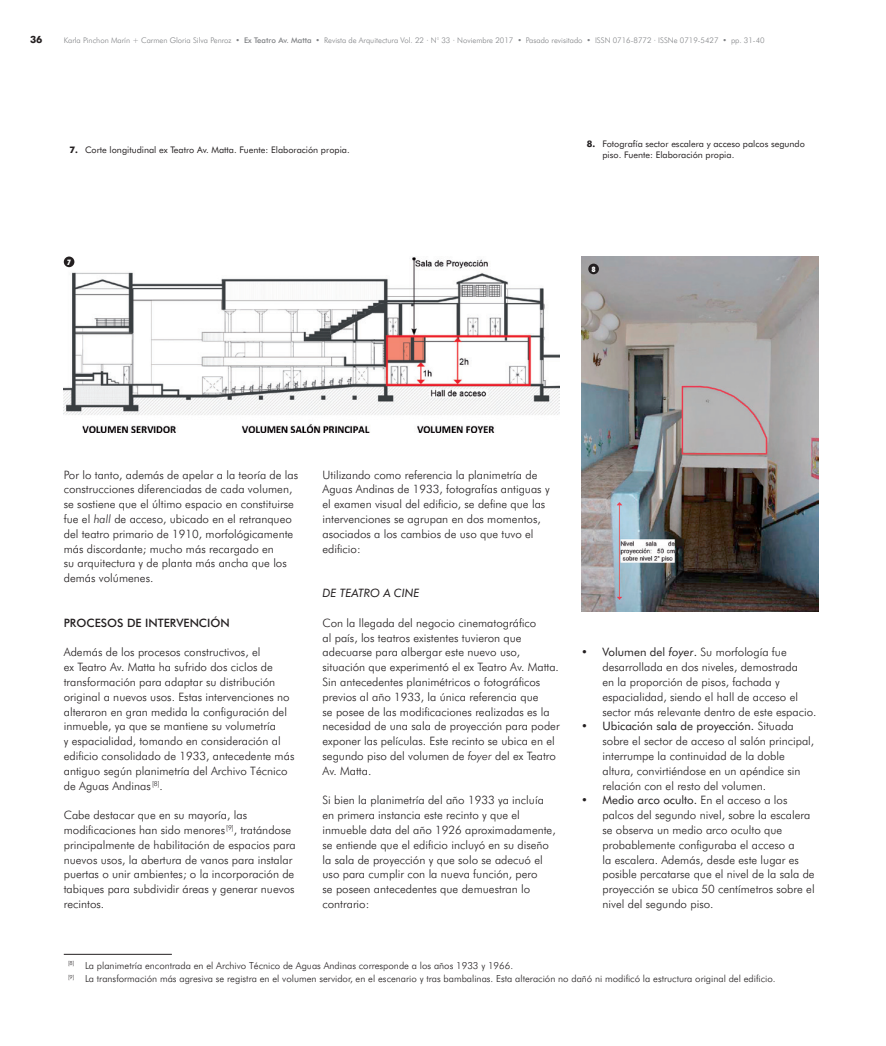
<style>
.page{position:relative;width:886px;height:1046px;background:#fff}
.page>*{position:absolute;margin:0;border:0;box-sizing:border-box;transform-origin:0 0}
.t1{font:300 11.5px/14.8px "Futura BT";color:#231f20}
.t2{font:500 11.5px "Futura BT";color:#231f20}
.t3{font:italic 11.5px "Futura BT";color:#231f20}
.t4{font:700 10px "Futura BT";color:#231f20}
.t5{font:300 9.75px/13.4px "Futura BT";color:#231f20}
.t6{font:9px/10.9px "Futura BT";color:#231f20}
.t7{font:300 7.75px "Futura BT";color:#808285}
.t8{font:900 condensed 7.5px "Futura BT";color:#fff}
.s1{font-weight:500}
.s2{font-weight:700}
.s3{font-style:inherit}
.s4{font-style:italic}
.s5{font-weight:400}
.s6{font-weight:400;font-style:italic}
</style>
<div class="page">
<hr style="left:64px;top:953px;width:108px;height:1px;background:#231f20">
<img style="left:64px;top:257px;width:496px;height:175px">
<img style="left:581px;top:256px;width:238px;height:355px">
<div style="left:64px;top:256px;width:10px;height:11px;background:#231f20;border-radius:50%"></div>
<div style="left:588px;top:263px;width:11px;height:11px;background:#231f20;border-radius:50%"></div>
<p class="t4" style="left:30px;top:34px;width:14px">36</p>
<p class="t7" style="left:64px;top:36px;width:702px">Karla Pinchon Marín + Carmen Gloria Silva Penroz • <span class="s1">Ex Teatro Av. Matta</span> • Revista de Arquitectura Vol. 22 · N° 33 · Noviembre 2017 • Pasado revisitado • ISSN 0716-8772 · ISSNe 0719-5427 • pp. 31-40</p>
<p class="t6" style="left:69px;top:144px;width:282px"><span class="s2">7.</span> Corte longitudinal ex Teatro Av. Matta. Fuente: <span class="s3">E</span>laboración propia.</p>
<p class="t6" style="left:602px;top:138px;width:204px;text-indent:-16px"><span class="s2">8.</span> Fotografía sector escalera y acceso palcos segundo piso. Fuente: <span class="s3">E</span>laboración propia.</p>
<p class="t8" style="left:67px;top:257px;width:5px">7</p>
<p class="t8" style="left:592px;top:265px;width:5px">8</p>
<p class="t1" style="left:64px;top:467px;width:236px">Por lo tanto, además de apelar a la teoría de las construcciones diferenciadas de cada volumen, se sostiene que el último espacio en constituirse fue el <span class="s4">hall</span> de acceso, ubicado en el retranqueo del teatro primario de 1910, morfológicamente más discordante; mucho más recargado en<br>su arquitectura y de planta más ancha que los demás volúmenes.</p>
<p class="t2" style="left:64px;top:615px;width:168px">PROCESOS DE INTERVENCIÓN</p>
<p class="t1" style="left:64px;top:644px;width:232px">Además de los procesos constructivos, el<br>ex Teatro Av. Matta ha sufrido dos ciclos de transformación para adaptar su distribución original a nuevos usos. Estas intervenciones no alteraron en gran medida la configuración del inmueble, ya que se mantiene su volumetría<br>y espacialidad, tomando en consideración al edificio consolidado de 1933, antecedente más antiguo según planimetría del Archivo Técnico de Aguas Andinas <sup>[8]</sup>.</p>
<p class="t1" style="left:64px;top:807px;width:233px">Cabe destacar que en su mayoría, las modificaciones han sido menores <sup>[9]</sup>, tratándose principalmente de habilitación de espacios para nuevos usos, la abertura de vanos para instalar puertas o unir ambientes; o la incorporación de tabiques para subdividir áreas y generar nuevos recintos.</p>
<p class="t1" style="left:322px;top:467px;width:229px">Utilizando como referencia la planimetría de Aguas Andinas de 1933, fotografías antiguas y el examen visual del edificio, se define que las intervenciones se agrupan en dos momentos, asociados a los cambios de uso que tuvo el edificio:</p>
<p class="t3" style="left:322px;top:586px;width:98px">DE TEATRO A CINE</p>
<p class="t1" style="left:322px;top:615px;width:239px">Con la llegada del negocio cinematográfico<br>al país, los teatros existentes tuvieron que adecuarse para albergar este nuevo uso, situación que experimentó el ex Teatro Av. Matta.<br>Sin antecedentes planimétricos o fotográficos previos al año 1933, la única referencia que<br>se posee de las modificaciones realizadas es la necesidad de una sala de proyección para poder exponer las películas. Este recinto se ubica en el segundo piso del volumen de <span class="s4">foyer</span> del ex Teatro Av. Matta.</p>
<p class="t1" style="left:322px;top:792px;width:235px">Si bien la planimetría del año 1933 ya incluía en primera instancia este recinto y que el inmueble data del año 1926 aproximadamente, se entiende que el edificio incluyó en su diseño la sala de proyección y que solo se adecuó el uso para cumplir con la nueva función, pero<br>se poseen antecedentes que demuestran lo contrario:</p>
<p class="t1" style="left:602px;top:644px;width:215px;text-indent:-21px">• <span class="s5">Volumen del</span> <span class="s6">foyer</span><span class="s5">.</span> Su morfología fue desarrollada en dos niveles, demostrada<br>en la proporción de pisos, fachada y espacialidad, siendo el hall de acceso el sector más relevante dentro de este espacio.</p>
<p class="t1" style="left:602px;top:718px;width:213px;text-indent:-21px">• <span class="s5">Ubicación sala de proyección.</span> Situada sobre el sector de acceso al salón principal, interrumpe la continuidad de la doble altura, convirtiéndose en un apéndice sin relación con el resto del volumen.</p>
<p class="t1" style="left:602px;top:792px;width:214px;text-indent:-21px">• <span class="s5">Medio arco oculto.</span> En el acceso a los palcos del segundo nivel, sobre la escalera se observa un medio arco oculto que probablemente configuraba el acceso a<br>la escalera. Además, desde este lugar es posible percatarse que el nivel de la sala de proyección se ubica 50 centímetros sobre el nivel del segundo piso.</p>
<p class="t5" style="left:68px;top:958px;width:709px"><sup>[8]</sup> La planimetría encontrada en el Archivo Técnico de Aguas Andinas corresponde a los años 1933 y 1966.<br><sup>[9]</sup> La transformación más agresiva se registra en el volumen servidor, en el escenario y tras bambalinas. Esta alteración no dañó ni modificó la estructura original del edificio.</p>
</div>
